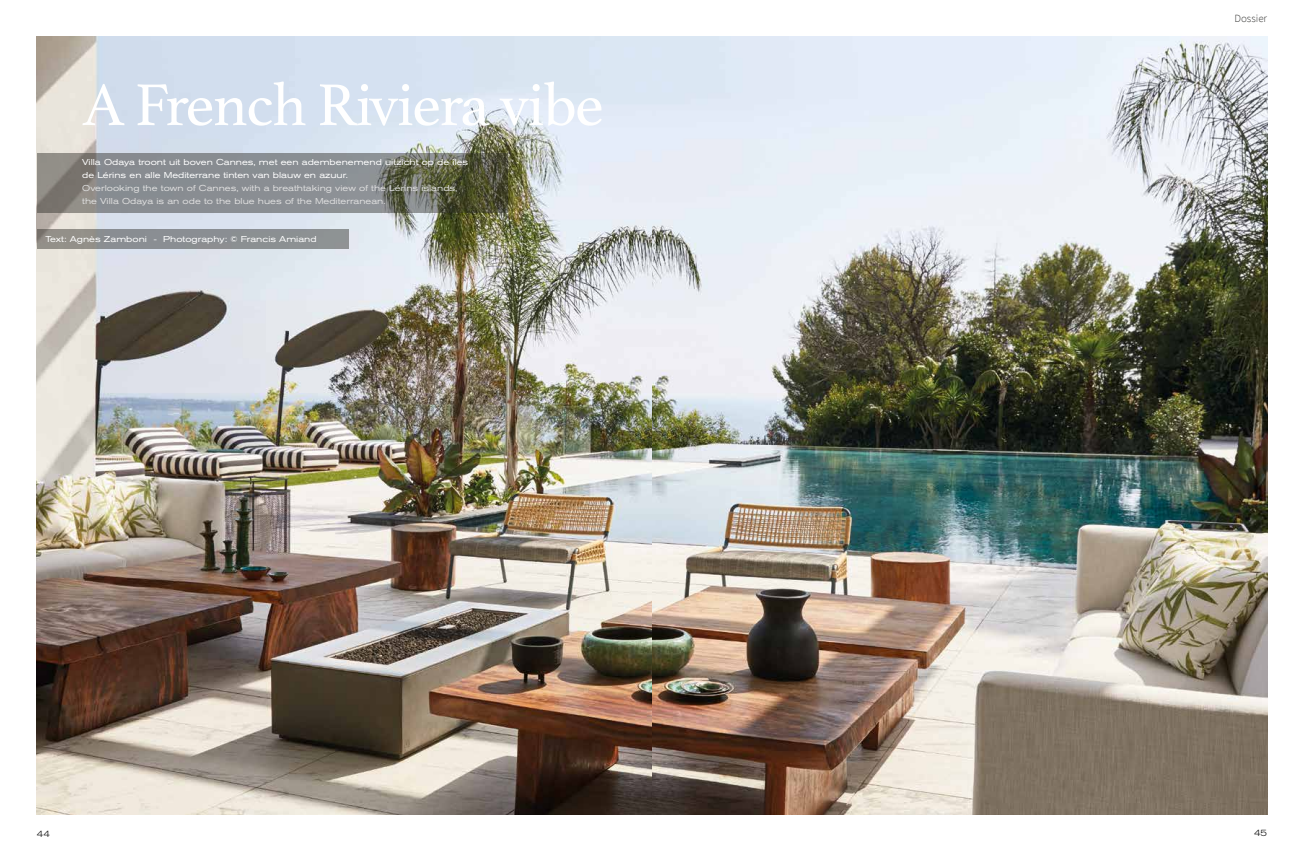
<style>
.page{position:relative;width:1304px;height:851px;background:#fff}
.page>*{position:absolute;margin:0;border:0;box-sizing:border-box;transform-origin:0 0}
.t1{font:62px "Athelas";letter-spacing:-.025em;color:#fff}
.t2{font:300 11px "Source Sans Pro";color:#3c3c3b}
.t3{font:300 expanded 9px "Akzidenz Grotesk BE";color:#000}
.t4{font:expanded 8.5px/13px "Akzidenz Grotesk BE";color:#fff}
.t5{font:expanded 8.5px/13px "Akzidenz Grotesk BE";color:#dedede}
</style>
<div class="page">
<img style="left:652px;top:37px;width:615px;height:777px">
<img style="left:37px;top:37px;width:615px;height:777px">
<div style="left:37px;top:229px;width:312px;height:20px;background:#8b8f92"></div>
<svg style="left:37px;top:153px;width:470px;height:60px;background:#7d7f7c"></svg>
<h1 class="t1" style="left:82px;top:55px;width:523px">A French Riviera vibe</h1>
<p class="t4" style="left:82px;top:156px;width:388px">Villa Odaya troont uit boven Cannes, met een adembenemend uitzicht op de îles de Lérins en alle Mediterrane tinten van blauw en azuur.</p>
<p class="t5" style="left:82px;top:182px;width:377px">Overlooking the town of Cannes, with a breathtaking view of the Lérins islands, the Villa Odaya is an ode to the blue hues of the Mediterranean.</p>
<p class="t4" style="left:45px;top:233px;width:273px">Text: Agnès Zamboni - Photography: © Francis Amiand</p>
<p class="t2" style="left:1234px;top:12px;width:34px">Dossier</p>
<p class="t3" style="left:37px;top:827px;width:15px">44</p>
<p class="t3" style="left:1254px;top:826px;width:15px">45</p>
</div>
